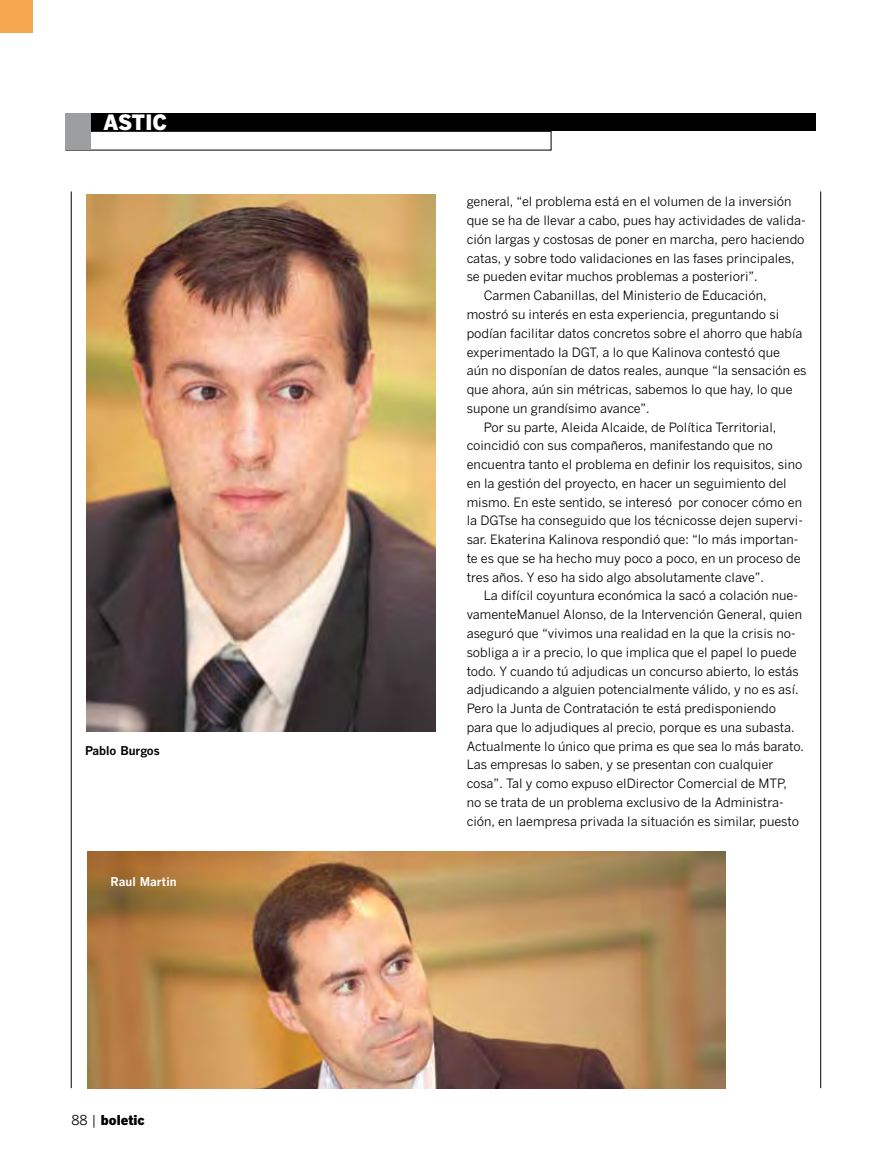
<style>
.page{position:relative;width:893px;height:1170px;background:#fff}
.page>*{position:absolute;margin:0;border:0;box-sizing:border-box;transform-origin:0 0}
.t1{font:900 21px "Benton Gothic";color:#fff}
.t2{font:900 13.5px "Benton Gothic";color:#000}
.t3{font:12.75px "Benton Gothic";color:#000}
.t4{font:700 12px "Benton Gothic";color:#000}
.t5{font:700 12px "Benton Gothic";color:#fff}
.s1{font-weight:400}
</style>
<div class="page">
<hr style="left:71px;top:191px;width:1px;height:897px;background:#000">
<hr style="left:820px;top:191px;width:1px;height:897px;background:#000">
<div style="left:66px;top:131px;width:485px;height:19px;border:1px solid #000"></div>
<div style="left:65px;top:113px;width:750px;height:18px;background:#000"></div>
<div style="left:65px;top:113px;width:26px;height:37px;background:#9c9e9f"></div>
<div style="left:0;top:0;width:33px;height:33px;background:#f5a74f"></div>
<img style="left:87px;top:195px;width:349px;height:536px">
<img style="left:88px;top:851px;width:638px;height:237px">
<h1 class="t1" style="left:103px;top:109px;width:54px">ASTIC</h1>
<p class="t4" style="left:85px;top:743px;width:76px">Pablo Burgos</p>
<p class="t5" style="left:111px;top:874px;width:68px">Raul Martin</p>
<p class="t2" style="left:71px;top:1111px;width:75px"><span class="s1">88 |</span> boletic</p>
<p class="t3" style="left:467px;top:194px;width:326px">general, “el problema está en el volumen de la inversión</p>
<p class="t3" style="left:467px;top:213px;width:340px">que se ha de llevar a cabo, pues hay actividades de valida-</p>
<p class="t3" style="left:467px;top:232px;width:339px">ción largas y costosas de poner en marcha, pero haciendo</p>
<p class="t3" style="left:467px;top:250px;width:329px">catas, y sobre todo validaciones en las fases principales,</p>
<p class="t3" style="left:467px;top:269px;width:293px">se pueden evitar muchos problemas a posteriori”.</p>
<p class="t3" style="left:484px;top:288px;width:284px">Carmen Cabanillas, del Ministerio de Educación,</p>
<p class="t3" style="left:467px;top:307px;width:314px">mostró su interés en esta experiencia, preguntando si</p>
<p class="t3" style="left:467px;top:325px;width:337px">podían facilitar datos concretos sobre el ahorro que había</p>
<p class="t3" style="left:467px;top:344px;width:315px">experimentado la DGT, a lo que Kalinova contestó que</p>
<p class="t3" style="left:467px;top:363px;width:341px">aún no disponían de datos reales, aunque “la sensación es</p>
<p class="t3" style="left:467px;top:382px;width:327px">que ahora, aún sin métricas, sabemos lo que hay, lo que</p>
<p class="t3" style="left:467px;top:400px;width:185px">supone un grandísimo avance”.</p>
<p class="t3" style="left:484px;top:419px;width:294px">Por su parte, Aleida Alcaide, de Política Territorial,</p>
<p class="t3" style="left:467px;top:438px;width:308px">coincidió con sus compañeros, manifestando que no</p>
<p class="t3" style="left:467px;top:457px;width:337px">encuentra tanto el problema en definir los requisitos, sino</p>
<p class="t3" style="left:467px;top:475px;width:322px">en la gestión del proyecto, en hacer un seguimiento del</p>
<p class="t3" style="left:467px;top:494px;width:337px">mismo. En este sentido, se interesó por conocer cómo en</p>
<p class="t3" style="left:467px;top:513px;width:338px">la DGTse ha conseguido que los técnicosse dejen supervi-</p>
<p class="t3" style="left:467px;top:532px;width:333px">sar. Ekaterina Kalinova respondió que: “lo más importan-</p>
<p class="t3" style="left:467px;top:550px;width:335px">te es que se ha hecho muy poco a poco, en un proceso de</p>
<p class="t3" style="left:467px;top:569px;width:299px">tres años. Y eso ha sido algo absolutamente clave”.</p>
<p class="t3" style="left:484px;top:588px;width:316px">La difícil coyuntura económica la sacó a colación nue-</p>
<p class="t3" style="left:467px;top:607px;width:337px">vamenteManuel Alonso, de la Intervención General, quien</p>
<p class="t3" style="left:467px;top:625px;width:330px">aseguró que “vivimos una realidad en la que la crisis no-</p>
<p class="t3" style="left:467px;top:644px;width:332px">sobliga a ir a precio, lo que implica que el papel lo puede</p>
<p class="t3" style="left:467px;top:663px;width:334px">todo. Y cuando tú adjudicas un concurso abierto, lo estás</p>
<p class="t3" style="left:467px;top:682px;width:333px">adjudicando a alguien potencialmente válido, y no es así.</p>
<p class="t3" style="left:467px;top:700px;width:311px">Pero la Junta de Contratación te está predisponiendo</p>
<p class="t3" style="left:467px;top:719px;width:330px">para que lo adjudiques al precio, porque es una subasta.</p>
<p class="t3" style="left:467px;top:738px;width:339px">Actualmente lo único que prima es que sea lo más barato.</p>
<p class="t3" style="left:467px;top:757px;width:308px">Las empresas lo saben, y se presentan con cualquier</p>
<p class="t3" style="left:467px;top:775px;width:322px">cosa”. Tal y como expuso elDirector Comercial de MTP,</p>
<p class="t3" style="left:467px;top:794px;width:318px">no se trata de un problema exclusivo de la Administra-</p>
<p class="t3" style="left:467px;top:813px;width:334px">ción, en laempresa privada la situación es similar, puesto</p>
</div>
